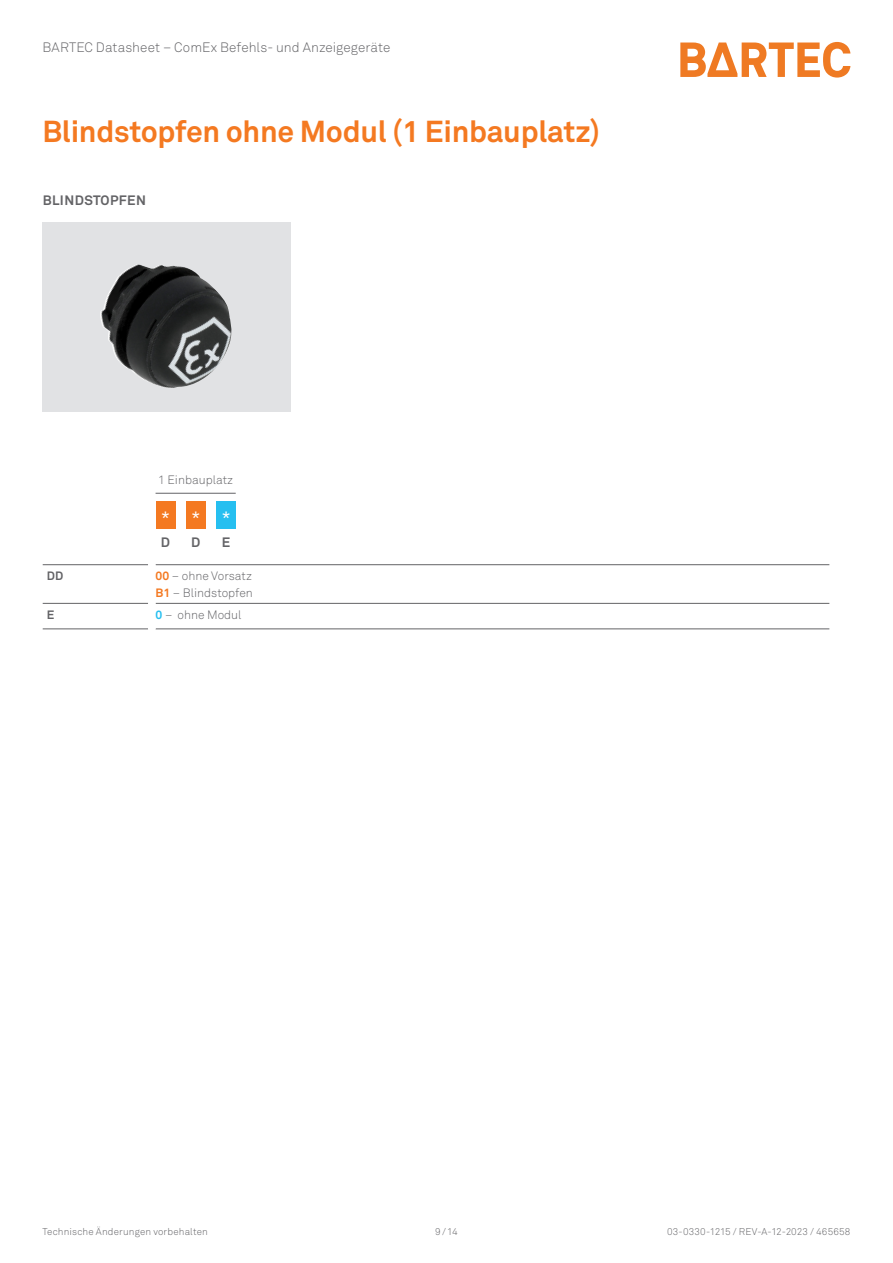
<style>
.page{position:relative;width:893px;height:1263px;background:#fff}
.page>*{position:absolute;margin:0;border:0;box-sizing:border-box;transform-origin:0 0}
.HEADER_04_product{font:700 30px "Akkurat Pro";letter-spacing:-.01em;color:#f47921}
.Copytext_1_Bullets___9_12{font:16.5px "Akkurat Pro";color:#fff}
.t1{font:300 13.5px "Akkurat Pro";letter-spacing:.005em;color:#636366}
.Headline_4___14_18{font:700 13.5px "Akkurat Pro";letter-spacing:.03em;color:#636366}
.Copytext_1__standard____9_12{font:700 13.5px "Akkurat Pro";color:#636366}
.table_7_light{font:300 12px "Akkurat Pro";color:#636366}
.Tabelle_Fließtext_-_Regular___8_11{font:700 12px "Akkurat Pro";color:#636366}
.t2{font:300 9.75px "Akkurat Pro";letter-spacing:.015em;color:#636366}
.s1{font-weight:700;color:#f47921}
.s2{font-weight:700;color:#26bff0}
</style>
<div class="page">
<svg style="left:680px;top:42px;width:170px;height:36px"></svg>
<div style="left:43px;top:223px;width:248px;height:189px;background:#e1e2e4"></div>
<div style="left:217px;top:502px;width:19px;height:27px;background:#26bff0"></div>
<div style="left:156px;top:502px;width:19px;height:27px;background:#f47921"></div>
<div style="left:186px;top:502px;width:19px;height:27px;background:#f47921"></div>
<hr style="left:43px;top:564px;width:105px;height:1px;background:#636366">
<hr style="left:156px;top:564px;width:673px;height:1px;background:#636366">
<hr style="left:43px;top:603px;width:105px;height:1px;background:#636366">
<hr style="left:156px;top:603px;width:673px;height:1px;background:#636366">
<hr style="left:43px;top:628px;width:105px;height:1px;background:#636366">
<hr style="left:156px;top:628px;width:673px;height:1px;background:#636366">
<img style="left:100px;top:264px;width:132px;height:124px">
<hr style="left:156px;top:493px;width:80px;height:1px;background:#636366">
<h3 class="t1" style="left:43px;top:39px;width:349px">BARTEC Datasheet – ComEx Befehls- und Anzeigegeräte</h3>
<p class="HEADER_04_product" style="left:42px;top:112px;width:559px">Blindstopfen ohne Modul (1 Einbauplatz)</p>
<p class="Headline_4___14_18" style="left:43px;top:191px;width:105px">BLINDSTOPFEN</p>
<p class="table_7_light" style="left:158px;top:472px;width:76px">1 Einbauplatz</p>
<p class="Copytext_1_Bullets___9_12" style="left:161px;top:507px;width:10px">*</p>
<p class="Copytext_1__standard____9_12" style="left:161px;top:533px;width:11px">D</p>
<p class="Copytext_1_Bullets___9_12" style="left:191px;top:507px;width:10px">*</p>
<p class="Copytext_1__standard____9_12" style="left:191px;top:533px;width:11px">D</p>
<p class="Copytext_1_Bullets___9_12" style="left:222px;top:507px;width:10px">*</p>
<p class="Copytext_1__standard____9_12" style="left:222px;top:533px;width:10px">E</p>
<p class="Tabelle_Fließtext_-_Regular___8_11" style="left:47px;top:569px;width:18px">DD</p>
<p class="table_7_light" style="left:156px;top:569px;width:98px"><span class="s1">00</span> – ohne Vorsatz</p>
<p class="table_7_light" style="left:156px;top:586px;width:99px"><span class="s1">B1</span> – Blindstopfen</p>
<p class="Tabelle_Fließtext_-_Regular___8_11" style="left:47px;top:607px;width:9px">E</p>
<p class="table_7_light" style="left:156px;top:608px;width:88px"><span class="s2">0</span> – ohne Modul</p>
<p class="t2" style="left:43px;top:1226px;width:167px">Technische Änderungen vorbehalten</p>
<p class="t2" style="left:667px;top:1226px;width:185px">03-0330-1215 / REV-A-12-2023 / 465658</p>
<p class="t2" style="left:435px;top:1226px;width:24px">9/14</p>
</div>
